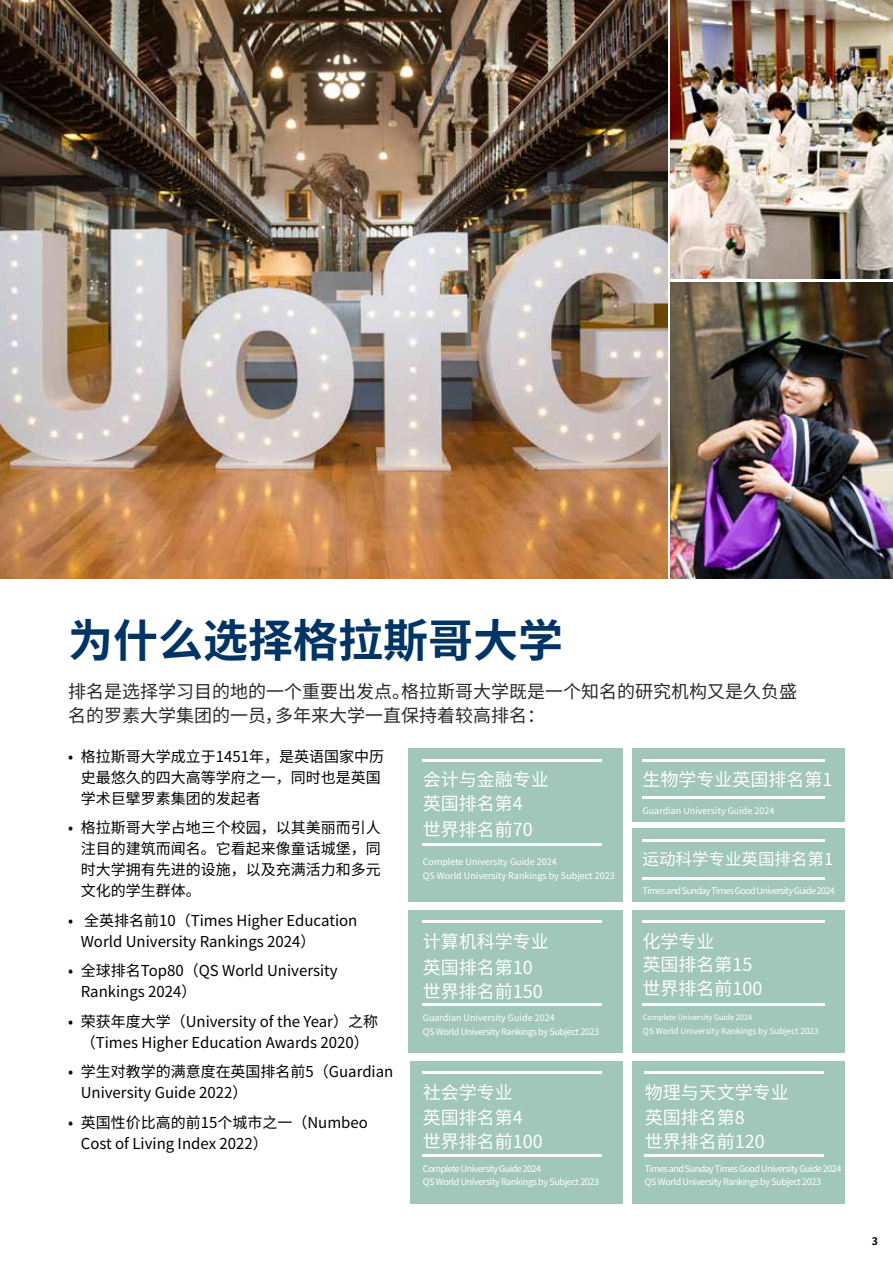
<style>
.page{position:relative;width:893px;height:1263px;background:#fff}
.page>*{position:absolute;margin:0;border:0;box-sizing:border-box;transform-origin:0 0}
.t1{font:700 45px "Noto Sans Hans";color:#003465}
.t2{font:18px/24.8px "Noto Sans Hans";color:#fff}
.t3{font:18px/24px "Noto Sans Hans";color:#2d2a29}
.t4{font:16.5px "Noto Sans Hans";color:#fff}
.t5{font:15px/21px "Noto Sans Hans";color:#000}
.t6{font:700 10.5px "Noto Sans Hans";color:#000}
.t7{font:9px/13.5px "Noto Sans Hans";letter-spacing:-.04em;color:#fff}
.t8{font:9px "Noto Sans Hans";color:#fff}
.t9{font:9px/13.5px "Noto Sans Hans";letter-spacing:-.06em;color:#fff}
.t10{font:9px "Noto Sans Hans";letter-spacing:-.07em;color:#fff}
.t11{font:8.25px "Noto Sans Hans";color:#fff}
.t12{font:7.5px "Noto Sans Hans";letter-spacing:-.01em;color:#fff}
</style>
<div class="page">
<img style="left:0;top:0;width:667px;height:578px">
<img style="left:670px;top:283px;width:223px;height:295px">
<img style="left:670px;top:0;width:223px;height:278px">
<div style="left:408px;top:748px;width:215px;height:154px;background:#a1c7ba"></div>
<hr style="left:423px;top:759px;width:179px;height:2px;background:#fff">
<hr style="left:423px;top:844px;width:179px;height:2px;background:#fff">
<div style="left:408px;top:910px;width:215px;height:143px;background:#a1c7ba"></div>
<hr style="left:423px;top:921px;width:179px;height:2px;background:#fff">
<hr style="left:423px;top:1004px;width:179px;height:2px;background:#fff">
<div style="left:632px;top:910px;width:213px;height:143px;background:#a1c7ba"></div>
<hr style="left:643px;top:921px;width:182px;height:2px;background:#fff">
<hr style="left:643px;top:1004px;width:182px;height:2px;background:#fff">
<div style="left:632px;top:748px;width:213px;height:74px;background:#a1c7ba"></div>
<hr style="left:643px;top:759px;width:182px;height:2px;background:#fff">
<hr style="left:643px;top:797px;width:182px;height:2px;background:#fff">
<div style="left:632px;top:828px;width:213px;height:74px;background:#a1c7ba"></div>
<hr style="left:643px;top:839px;width:182px;height:2px;background:#fff">
<hr style="left:643px;top:877px;width:182px;height:2px;background:#fff">
<div style="left:632px;top:1061px;width:213px;height:142px;background:#a1c7ba"></div>
<hr style="left:645px;top:1071px;width:179px;height:2px;background:#fff">
<hr style="left:645px;top:1154px;width:179px;height:2px;background:#fff">
<div style="left:410px;top:1061px;width:213px;height:142px;background:#a1c7ba"></div>
<hr style="left:423px;top:1071px;width:179px;height:2px;background:#fff">
<hr style="left:423px;top:1154px;width:179px;height:2px;background:#fff">
<h1 class="t1" style="left:68px;top:615px;width:497px">为什么选择格拉斯哥大学</h1>
<p class="t3" style="left:68px;top:679px;width:731px">排名是选择学习目的地的一个重要出发点。格拉斯哥大学既是一个知名的研究机构又是久负盛名的罗素大学集团的一员，多年来大学一直保持着较高排名：</p>
<p class="t5" style="left:81px;top:746px;width:305px;text-indent:-13px">• 格拉斯哥大学成立于1451年，是英语国家中历史最悠久的四大高等学府之一，同时也是英国学术巨擘罗素集团的发起者</p>
<p class="t5" style="left:81px;top:817px;width:302px;text-align:justify;text-indent:-13px">• 格拉斯哥大学占地三个校园，以其美丽而引人注目的建筑而闻名。它看起来像童话城堡，同时大学拥有先进的设施，以及充满活力和多元文化的学生群体。</p>
<p class="t5" style="left:81px;top:910px;width:278px;text-indent:-13px">• 全英排名前10（Times Higher Education<br>World University Rankings 2024）</p>
<p class="t5" style="left:81px;top:960px;width:258px;text-indent:-13px">• 全球排名Top80（QS World University<br>Rankings 2024）</p>
<p class="t5" style="left:68px;top:1011px;width:312px;text-align:center">• 荣获年度大学（University of the Year）之称（Times Higher Education Awards 2020）</p>
<p class="t5" style="left:81px;top:1061px;width:314px;text-indent:-13px">• 学生对教学的满意度在英国排名前5（Guardian<br>University Guide 2022）</p>
<p class="t5" style="left:81px;top:1112px;width:289px;text-indent:-13px">• 英国性价比高的前15个城市之一（Numbeo<br>Cost of Living Index 2022）</p>
<p class="t2" style="left:423px;top:768px;width:127px;line-height:24px">会计与金融专业英国排名第4</p>
<p class="t2" style="left:643px;top:768px;width:191px">生物学专业英国排名第1</p>
<p class="t8" style="left:643px;top:805px;width:133px">Guardian University Guide 2024</p>
<p class="t4" style="left:643px;top:850px;width:192px">运动科学专业英国排名第1</p>
<p class="t10" style="left:643px;top:885px;width:194px">Times and Sunday Times Good University Guide 2024</p>
<p class="t2" style="left:423px;top:818px;width:111px">世界排名前70</p>
<p class="t8" style="left:423px;top:856px;width:135px">Complete University Guide 2024</p>
<p class="t8" style="left:423px;top:871px;width:193px">QS World University Rankings by Subject 2023</p>
<p class="t2" style="left:423px;top:929px;width:127px">计算机科学专业英国排名第10世界排名前150</p>
<p class="t7" style="left:423px;top:1011px;width:178px">Guardian University Guide 2024<br>QS World University Rankings by Subject 2023</p>
<p class="t2" style="left:643px;top:930px;width:111px;line-height:22.5px">化学专业<br>英国排名第15</p>
<p class="t2" style="left:643px;top:977px;width:121px">世界排名前100</p>
<p class="t12" style="left:643px;top:1013px;width:111px">Complete University Guide 2024</p>
<p class="t11" style="left:643px;top:1026px;width:177px">QS World University Rankings by Subject 2023</p>
<p class="t2" style="left:423px;top:1080px;width:121px">社会学专业<br>英国排名第4世界排名前100</p>
<p class="t7" style="left:423px;top:1162px;width:178px">Complete University Guide 2024<br>QS World University Rankings by Subject 2023</p>
<p class="t2" style="left:645px;top:1080px;width:145px">物理与天文学专业英国排名第8<br>世界排名前120</p>
<p class="t9" style="left:645px;top:1162px;width:198px">Times and Sunday Times Good University Guide 2024<br>QS World University Rankings by Subject 2023</p>
<p class="t6" style="left:872px;top:1235px;width:8px">3</p>
</div>
